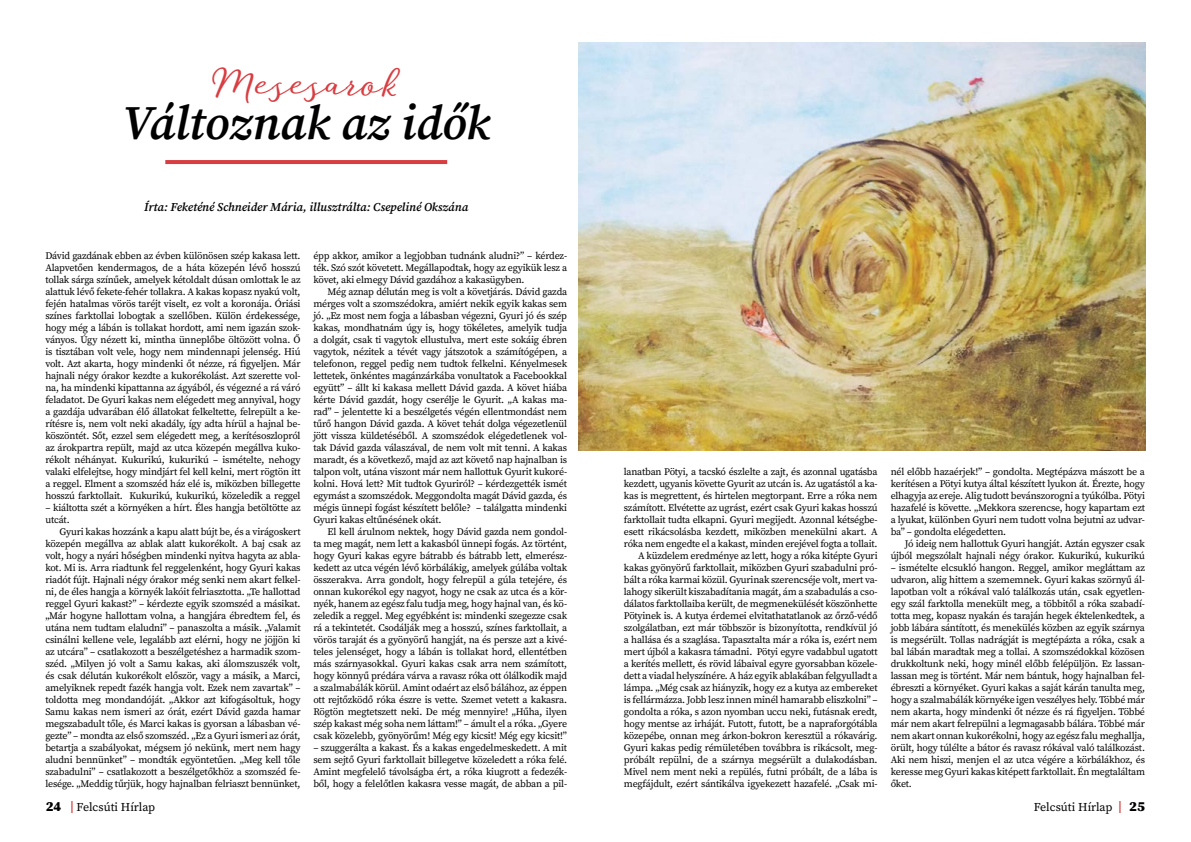
<style>
.page{position:relative;width:1191px;height:842px;background:#fff}
.page>*{position:absolute;margin:0;border:0;box-sizing:border-box;transform-origin:0 0}
.t1{font:italic 48px "Source Serif Variable";letter-spacing:.015em;color:#000}
.t2{font:700 30px "Guess Pro";color:#d83d41}
.t3{font:italic 12px "Source Serif Variable";letter-spacing:.015em;color:#000}
.t4{font:12px "Source Serif Variable";color:#000}
.t5{font:10px/12px "Source Serif Variable";letter-spacing:-.02em;color:#000;text-align:justify}
.s1{font-size:14px}
.s2{color:#d83d41}
</style>
<div class="page">
<img style="left:578px;top:43px;width:567px;height:408px">
<hr style="left:165px;top:160px;width:282px;height:4px;background:#d83d41">
<h2 class="t2" style="left:211px;top:63px;width:191px">Mesesarok</h2>
<h1 class="t1" style="left:123px;top:90px;width:367px">Változnak az idők</h1>
<p class="t3" style="left:144px;top:198px;width:325px">Írta: Feketéné Schneider Mária, illusztrálta: Csepeliné Okszána</p>
<p class="t5" style="left:313px;top:249px;width:255px">épp akkor, amikor a legjobban tudnánk aludni?” – kérdez&shy;ték. Szó szót követett. Megállapodtak, hogy az egyikük lesz a követ, aki elmegy Dávid gazdához a kakasügyben.</p>
<p class="t5" style="left:313px;top:285px;width:255px;text-indent:14px">Még aznap délután meg is volt a követjárás. Dávid gazda mérges volt a szomszédokra, amiért nekik egyik kakas sem jó. „Ez most nem fogja a lábasban végezni, Gyuri jó és szép kakas, mondhatnám úgy is, hogy tökéletes, amelyik tudja a dolgát, csak ti vagytok ellustulva, mert este sokáig ébren vagytok, nézitek a tévét vagy játszotok a számítógépen, a telefonon, reggel pedig nem tudtok felkelni. Kényelmesek lettetek, önkéntes magánzárkába vonultatok a Facebookkal együtt” – állt ki kakasa mellett Dávid gazda. A követ hiába kérte Dávid gazdát, hogy cserélje le Gyurit. „A kakas ma&shy;rad” – jelentette ki a beszélgetés végén ellentmondást nem tűrő hangon Dávid gazda. A követ tehát dolga végezetlenül jött vissza küldetéséből. A szomszédok elégedetlenek vol&shy;tak Dávid gazda válaszával, de nem volt mit tenni. A kakas maradt, és a következő, majd az azt követő nap hajnalban is talpon volt, utána viszont már nem hallottuk Gyurit kukoré&shy;kolni. Hová lett? Mit tudtok Gyuriról? – kérdezgették ismét egymást a szomszédok. Meggondolta magát Dávid gazda, és mégis ünnepi fogást készített belőle? – találgatta mindenki Gyuri kakas eltűnésének okát.</p>
<p class="t5" style="left:313px;top:525px;width:255px;text-indent:14px">El kell árulnom nektek, hogy Dávid gazda nem gondol&shy;ta meg magát, nem lett a kakasból ünnepi fogás. Az történt, hogy Gyuri kakas egyre bátrabb és bátrabb lett, elmerész&shy;kedett az utca végén lévő körbálákig, amelyek gúlába voltak összerakva. Arra gondolt, hogy felrepül a gúla tetejére, és onnan kukorékol egy nagyot, hogy ne csak az utca és a kör&shy;nyék, hanem az egész falu tudja meg, hogy hajnal van, és kö&shy;zeledik a reggel. Meg egyébként is: mindenki szegezze csak rá a tekintetét. Csodálják meg a hosszú, színes farktollait, a vörös taraját és a gyönyörű hangját, na és persze azt a kivé&shy;teles jelenséget, hogy a lábán is tollakat hord, ellentétben más szárnyasokkal. Gyuri kakas csak arra nem számított, hogy könnyű prédára várva a ravasz róka ott ólálkodik majd a szalmabálák körül. Amint odaért az első bálához, az éppen ott rejtőzködő róka észre is vette. Szemet vetett a kakasra.<br>Rögtön megtetszett neki. De még mennyire! „Hűha, ilyen szép kakast még soha nem láttam!” – ámult el a róka. „Gyere csak közelebb, gyönyörűm! Még egy kicsit! Még egy kicsit!”</p>
<p class="t5" style="left:313px;top:741px;width:255px">– szuggerálta a kakast. És a kakas engedelmeskedett. A mit sem sejtő Gyuri farktollait billegetve közeledett a róka felé.<br>Amint megfelelő távolságba ért, a róka kiugrott a fedezék&shy;ből, hogy a felelőtlen kakasra vesse magát, de abban a pil-</p>
<p class="t5" style="left:45px;top:249px;width:257px">Dávid gazdának ebben az évben különösen szép kakasa lett.<br>Alapvetően kendermagos, de a háta közepén lévő hosszú tollak sárga színűek, amelyek kétoldalt dúsan omlottak le az alattuk lévő fekete-fehér tollakra. A kakas kopasz nyakú volt, fején hatalmas vörös taréjt viselt, ez volt a koronája. Óriási színes farktollai lobogtak a szellőben. Külön érdekessége, hogy még a lábán is tollakat hordott, ami nem igazán szok&shy;ványos. Úgy nézett ki, mintha ünneplőbe öltözött volna. Ő is tisztában volt vele, hogy nem mindennapi jelenség. Hiú volt. Azt akarta, hogy mindenki őt nézze, rá figyeljen. Már hajnali négy órakor kezdte a kukorékolást. Azt szerette vol&shy;na, ha mindenki kipattanna az ágyából, és végezné a rá váró feladatot. De Gyuri kakas nem elégedett meg annyival, hogy a gazdája udvarában élő állatokat felkeltette, felrepült a ke&shy;rítésre is, nem volt neki akadály, így adta hírül a hajnal be&shy;köszöntét. Sőt, ezzel sem elégedett meg, a kerítésoszlopról az árokpartra repült, majd az utca közepén megállva kuko&shy;rékolt néhányat. Kukurikú, kukurikú – ismételte, nehogy valaki elfelejtse, hogy mindjárt fel kell kelni, mert rögtön itt a reggel. Elment a szomszéd ház elé is, miközben billegette hosszú farktollait. Kukurikú, kukurikú, közeledik a reggel</p>
<p class="t5" style="left:45px;top:501px;width:257px">– kiáltotta szét a környéken a hírt. Éles hangja betöltötte az utcát.</p>
<p class="t5" style="left:45px;top:525px;width:257px;text-indent:14px">Gyuri kakas hozzánk a kapu alatt bújt be, és a virágoskert közepén megállva az ablak alatt kukorékolt. A baj csak az volt, hogy a nyári hőségben mindenki nyitva hagyta az abla&shy;kot. Mi is. Arra riadtunk fel reggelenként, hogy Gyuri kakas riadót fújt. Hajnali négy órakor még senki nem akart felkel&shy;ni, de éles hangja a környék lakóit felriasztotta. „Te hallottad reggel Gyuri kakast?” – kérdezte egyik szomszéd a másikat. „Már hogyne hallottam volna, a hangjára ébredtem fel, és utána nem tudtam elaludni” – panaszolta a másik. „Valamit csinálni kellene vele, legalább azt elérni, hogy ne jöjjön ki az utcára” – csatlakozott a beszélgetéshez a harmadik szom&shy;széd. „Milyen jó volt a Samu kakas, aki álomszuszék volt, és csak délután kukorékolt először, vagy a másik, a Marci, amelyiknek repedt fazék hangja volt. Ezek nem zavartak” – toldotta meg mondandóját. „Akkor azt kifogásoltuk, hogy Samu kakas nem ismeri az órát, ezért Dávid gazda hamar megszabadult tőle, és Marci kakas is gyorsan a lábasban vé&shy;gezte” – mondta az első szomszéd. „Ez a Gyuri ismeri az órát, betartja a szabályokat, mégsem jó nekünk, mert nem hagy aludni bennünket” – mondták egyöntetűen. „Meg kell tőle szabadulni” – csatlakozott a beszélgetőkhöz a szomszéd fe&shy;lesége. „Meddig tűrjük, hogy hajnalban felriaszt bennünket,</p>
<p class="t5" style="left:624px;top:465px;width:255px;text-align:right">lanatban Pötyi, a tacskó észlelte a zajt, és azonnal ugatásba kezdett, ugyanis követte Gyurit az utcán is. Az ugatástól a ka&shy;kas is megrettent, és hirtelen megtorpant. Erre a róka nem számított. Elvétette az ugrást, ezért csak Gyuri kakas hosszú farktollait tudta elkapni. Gyuri megijedt. Azonnal kétségbe&shy;esett rikácsolásba kezdett, miközben menekülni akart. A róka nem engedte el a kakast, minden erejével fogta a tollait.<br>A küzdelem eredménye az lett, hogy a róka kitépte Gyuri kakas gyönyörű farktollait, miközben Gyuri szabadulni pró&shy;bált a róka karmai közül. Gyurinak szerencséje volt, mert va&shy;lahogy sikerült kiszabadítania magát, ám a szabadulás a cso&shy;dálatos farktollaiba került, de megmenekülését köszönhette Pötyinek is. A kutya érdemei elvitathatatlanok az őrző-védő szolgálatban, ezt már többször is bizonyította, rendkívül jó a hallása és a szaglása. Tapasztalta már a róka is, ezért nem mert újból a kakasra támadni. Pötyi egyre vadabbul ugatott a kerítés mellett, és rövid lábaival egyre gyorsabban közele&shy;dett a viadal helyszínére. A ház egyik ablakában felgyulladt a lámpa. „Még csak az hiányzik, hogy ez a kutya az embereket is fellármázza. Jobb lesz innen minél hamarabb eliszkolni” – gondolta a róka, s azon nyomban uccu neki, futásnak eredt, hogy mentse az irháját. Futott, futott, be a napraforgótábla közepébe, onnan meg árkon-bokron keresztül a rókavárig.<br>Gyuri kakas pedig rémületében továbbra is rikácsolt, meg&shy;próbált repülni, de a szárnya megsérült a dulakodásban.<br>Mivel nem ment neki a repülés, futni próbált, de a lába is megfájdult, ezért sántikálva igyekezett hazafelé. „Csak mi-</p>
<p class="t5" style="left:890px;top:465px;width:256px">nél előbb hazaérjek!” – gondolta. Megtépázva mászott be a kerítésen a Pötyi kutya által készített lyukon át. Érezte, hogy elhagyja az ereje. Alig tudott bevánszorogni a tyúkólba. Pötyi hazafelé is követte. „Mekkora szerencse, hogy kapartam ezt a lyukat, különben Gyuri nem tudott volna bejutni az udvar&shy;ba” – gondolta elégedetten.</p>
<p class="t5" style="left:890px;top:537px;width:256px;text-align:right">Jó ideig nem hallottuk Gyuri hangját. Aztán egyszer csak újból megszólalt hajnali négy órakor. Kukurikú, kukurikú</p>
<p class="t5" style="left:890px;top:561px;width:256px">– ismételte elcsukló hangon. Reggel, amikor megláttam az udvaron, alig hittem a szememnek. Gyuri kakas szörnyű ál&shy;lapotban volt a rókával való találkozás után, csak egyetlen&shy;egy szál farktolla menekült meg, a többitől a róka szabadí&shy;totta meg, kopasz nyakán és taraján hegek éktelenkedtek, a jobb lábára sántított, és menekülés közben az egyik szárnya is megsérült. Tollas nadrágját is megtépázta a róka, csak a bal lábán maradtak meg a tollai. A szomszédokkal közösen drukkoltunk neki, hogy minél előbb felépüljön. Ez lassan&shy;lassan meg is történt. Már nem bántuk, hogy hajnalban fel&shy;ébreszti a környéket. Gyuri kakas a saját kárán tanulta meg, hogy a szalmabálák környéke igen veszélyes hely. Többé már nem akarta, hogy mindenki őt nézze és rá figyeljen. Többé már nem akart felrepülni a legmagasabb bálára. Többé már nem akart onnan kukorékolni, hogy az egész falu meghallja, örült, hogy túlélte a bátor és ravasz rókával való találkozást.<br>Aki nem hiszi, menjen el az utca végére a körbálákhoz, és keresse meg Gyuri kakas kitépett farktollait. Én megtaláltam őket.</p>
<p class="t4" style="left:46px;top:799px;width:111px"><span class="s1">24</span> <span class="s2">|</span> Felcsúti Hírlap</p>
<p class="t4" style="left:1033px;top:799px;width:112px">Felcsúti Hírlap <span class="s2">|</span> <span class="s1">25</span></p>
</div>
